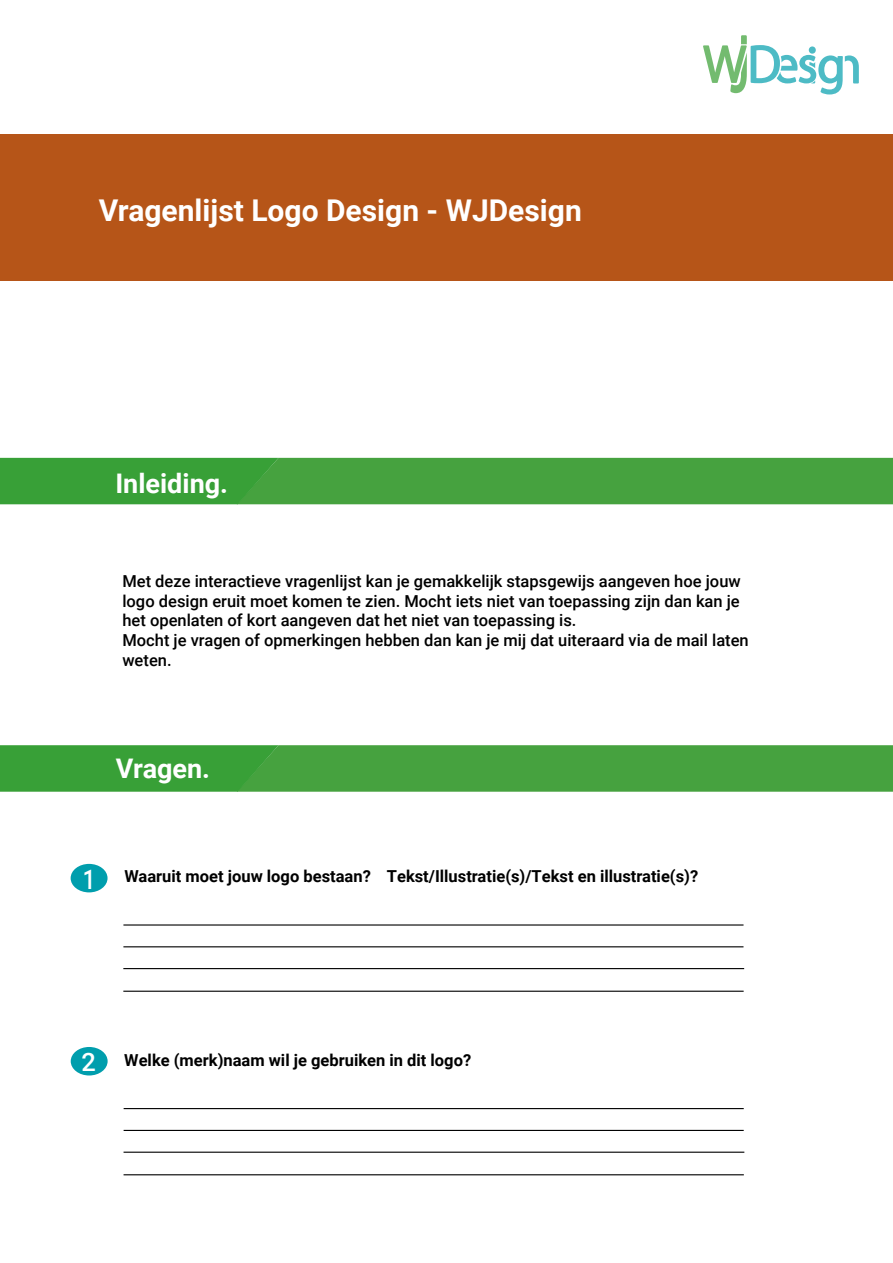
<style>
.page{position:relative;width:893px;height:1263px;background:#fff}
.page>*{position:absolute;margin:0;border:0;box-sizing:border-box;transform-origin:0 0}
.t1{font:700 30px "Roboto";color:#fff}
.t2{font:700 27px "Roboto";color:#fff}
.t3{font:500 16.5px/19.8px "Roboto";color:#000}
.t4{font:700 16.5px "Roboto";color:#000}
.s1{font-weight:500;font-size:26.85px;color:#fff}
.s2{font-weight:500;font-size:25.35px;color:#fff}
</style>
<div class="page">
<div style="left:71px;top:1047px;width:37px;height:28px;background:#009ead;border-radius:50%"></div>
<div style="left:0;top:134px;width:893px;height:147px;background:#b65518"></div>
<svg style="left:0;top:458px;width:893px;height:46px;background:#41a13c"></svg>
<svg style="left:0;top:745px;width:893px;height:47px;background:#44a23e"></svg>
<div style="left:71px;top:864px;width:37px;height:28px;background:#009ead;border-radius:50%"></div>
<hr style="left:123px;top:924px;width:620px;height:1px;background:#000">
<hr style="left:123px;top:946px;width:620px;height:1px;background:#000">
<hr style="left:123px;top:968px;width:621px;height:1px;background:#000">
<hr style="left:123px;top:991px;width:621px;height:1px;background:#000">
<svg style="left:703px;top:35px;width:156px;height:59px"></svg>
<hr style="left:124px;top:1108px;width:620px;height:1px;background:#000">
<hr style="left:124px;top:1130px;width:620px;height:1px;background:#000">
<hr style="left:124px;top:1151px;width:620px;height:2px;background:#000">
<hr style="left:124px;top:1174px;width:620px;height:1px;background:#000">
<h1 class="t1" style="left:99px;top:189px;width:485px">Vragenlijst Logo Design - WJDesign</h1>
<h2 class="t2" style="left:115px;top:464px;width:114px">Inleiding.</h2>
<p class="t3" style="left:122px;top:570px;width:628px">Met deze interactieve vragenlijst kan je gemakkelijk stapsgewijs aangeven hoe jouw logo design eruit moet komen te zien. Mocht iets niet van toepassing zijn dan kan je het openlaten of kort aangeven dat het niet van toepassing is.<br>Mocht je vragen of opmerkingen hebben dan kan je mij dat uiteraard via de mail laten weten.</p>
<h2 class="t2" style="left:116px;top:749px;width:96px">Vragen.</h2>
<p class="t4" style="left:83px;top:865px;width:617px"><span class="s1">1</span> Waaruit moet jouw logo bestaan? Tekst/Illustratie(s)/Tekst en illustratie(s)?</p>
<p class="t4" style="left:82px;top:1048px;width:391px"><span class="s2">2</span> Welke (merk)naam wil je gebruiken in dit logo?</p>
</div>
